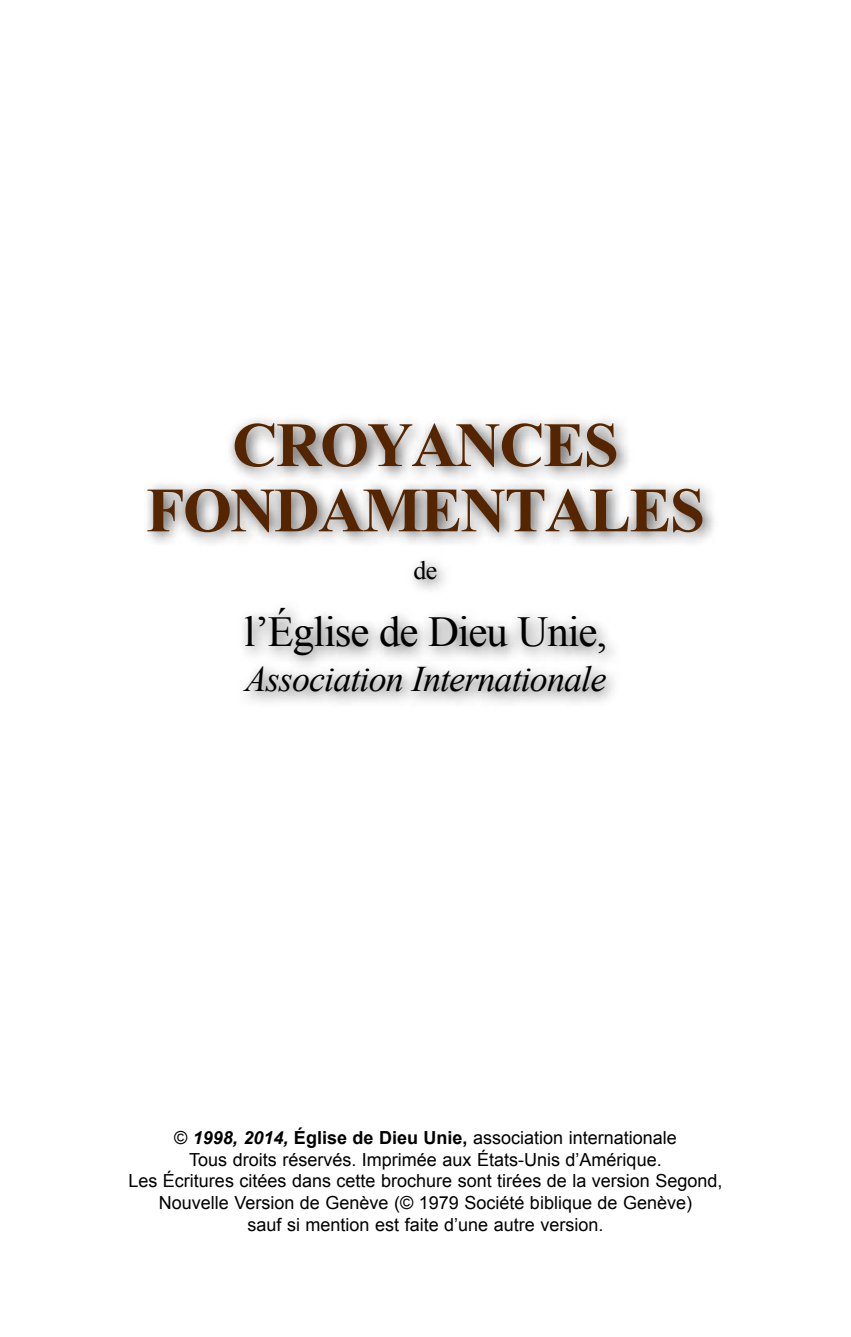
<style>
.page{position:relative;width:851px;height:1337px;background:#fff}
.page>*{position:absolute;margin:0;border:0;box-sizing:border-box;transform-origin:0 0}
.t1{font:700 63px/65.2px "Times New Roman";letter-spacing:-.025em;color:#552500;text-align:center}
.t2{font:42.75px "Times New Roman";letter-spacing:-.025em;color:#000}
.t3{font:italic 36px "Times New Roman";letter-spacing:-.025em;color:#000}
.t4{font:25.88px "Times New Roman";color:#000}
.t5{font:18px/21.6px "Arial";color:#000;text-align:center}
.s1{font-weight:700;font-style:italic}
.s2{font-weight:700}
</style>
<div class="page">
<div style="left:140px;top:414px;width:578px;height:295px;background:#000;opacity:.7"></div>
<h1 class="t1" style="left:146px;top:410px;width:560px">CROYANCES<br>FONDAMENTALES</h1>
<h3 class="t4" style="left:413px;top:551px;width:25px">de</h3>
<h2 class="t2" style="left:244px;top:601px;width:365px">l’Église de Dieu Unie,</h2>
<h3 class="t3" style="left:245px;top:654px;width:363px">Association Internationale</h3>
<p class="t5" style="left:128px;top:1127px;width:595px">© <span class="s1">1998, 2014,</span> <span class="s2">Église de Dieu Unie,</span> association internationale<br>Tous droits réservés. Imprimée aux États-Unis d’Amérique.<br>Les Écritures citées dans cette brochure sont tirées de la version Segond, Nouvelle Version de Genève (© 1979 Société biblique de Genève)<br>sauf si mention est faite d’une autre version.</p>
</div>
